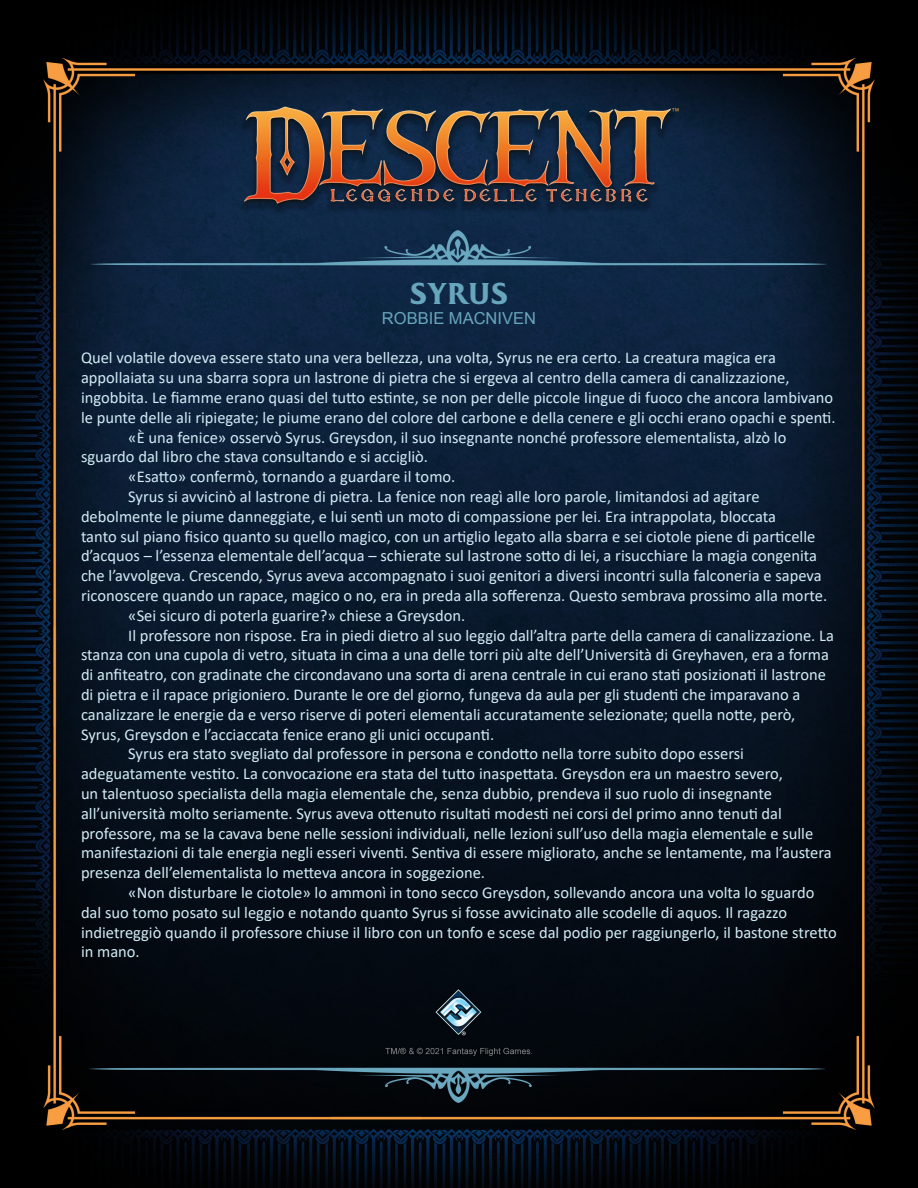
<style>
.page{position:relative;width:918px;height:1188px;background:#fff}
.page>*{position:absolute;margin:0;border:0;box-sizing:border-box;transform-origin:0 0}
.t1{font:30px "MADE Kenfolg";letter-spacing:-.01em;color:#68a6be}
.t2{font:16.5px/19.8px "Calibri";color:#d1ebf5}
.t3{font:16.5px "Arial";color:#68a6be}
</style>
<div class="page">
<img style="left:0;top:0;width:918px;height:1188px">
<p class="t1" style="left:409px;top:276px;width:101px">SYRUS</p>
<p class="t3" style="left:382px;top:307px;width:156px">ROBBIE MACNIVEN</p>
<p class="t2" style="left:81px;top:348px;width:756px">Quel volatile doveva essere stato una vera bellezza, una volta, Syrus ne era certo. La creatura magica era appollaiata su una sbarra sopra un lastrone di pietra che si ergeva al centro della camera di canalizzazione, ingobbita. Le fiamme erano quasi del tutto estinte, se non per delle piccole lingue di fuoco che ancora lambivano le punte delle ali ripiegate; le piume erano del colore del carbone e della cenere e gli occhi erano opachi e spenti.</p>
<p class="t2" style="left:81px;top:427px;width:707px;text-indent:47px">«È una fenice» osservò Syrus. Greysdon, il suo insegnante nonché professore elementalista, alzò lo sguardo dal libro che stava consultando e si accigliò.</p>
<p class="t2" style="left:128px;top:466px;width:329px">«Esatto» confermò, tornando a guardare il tomo.</p>
<p class="t2" style="left:81px;top:486px;width:748px;text-indent:47px">Syrus si avvicinò al lastrone di pietra. La fenice non reagì alle loro parole, limitandosi ad agitare debolmente le piume danneggiate, e lui sentì un moto di compassione per lei. Era intrappolata, bloccata<br>tanto sul piano fisico quanto su quello magico, con un artiglio legato alla sbarra e sei ciotole piene di particelle d’acquos – l’essenza elementale dell’acqua – schierate sul lastrone sotto di lei, a risucchiare la magia congenita che l’avvolgeva. Crescendo, Syrus aveva accompagnato i suoi genitori a diversi incontri sulla falconeria e sapeva riconoscere quando un rapace, magico o no, era in preda alla sofferenza. Questo sembrava prossimo alla morte.</p>
<p class="t2" style="left:128px;top:605px;width:338px">«Sei sicuro di poterla guarire?» chiese a Greysdon.</p>
<p class="t2" style="left:81px;top:625px;width:754px;text-indent:47px">Il professore non rispose. Era in piedi dietro al suo leggio dall’altra parte della camera di canalizzazione. La stanza con una cupola di vetro, situata in cima a una delle torri più alte dell’Università di Greyhaven, era a forma di anfiteatro, con gradinate che circondavano una sorta di arena centrale in cui erano stati posizionati il lastrone di pietra e il rapace prigioniero. Durante le ore del giorno, fungeva da aula per gli studenti che imparavano a canalizzare le energie da e verso riserve di poteri elementali accuratamente selezionate; quella notte, però, Syrus, Greysdon e l’acciaccata fenice erano gli unici occupanti.</p>
<p class="t2" style="left:81px;top:744px;width:752px;text-indent:47px">Syrus era stato svegliato dal professore in persona e condotto nella torre subito dopo essersi adeguatamente vestito. La convocazione era stata del tutto inaspettata. Greysdon era un maestro severo,<br>un talentuoso specialista della magia elementale che, senza dubbio, prendeva il suo ruolo di insegnante all’università molto seriamente. Syrus aveva ottenuto risultati modesti nei corsi del primo anno tenuti dal professore, ma se la cavava bene nelle sessioni individuali, nelle lezioni sull’uso della magia elementale e sulle manifestazioni di tale energia negli esseri viventi. Sentiva di essere migliorato, anche se lentamente, ma l’austera presenza dell’elementalista lo metteva ancora in soggezione.</p>
<p class="t2" style="left:81px;top:882px;width:757px;text-indent:47px">«Non disturbare le ciotole» lo ammonì in tono secco Greysdon, sollevando ancora una volta lo sguardo dal suo tomo posato sul leggio e notando quanto Syrus si fosse avvicinato alle scodelle di aquos. Il ragazzo indietreggiò quando il professore chiuse il libro con un tonfo e scese dal podio per raggiungerlo, il bastone stretto in mano.</p>
</div>
